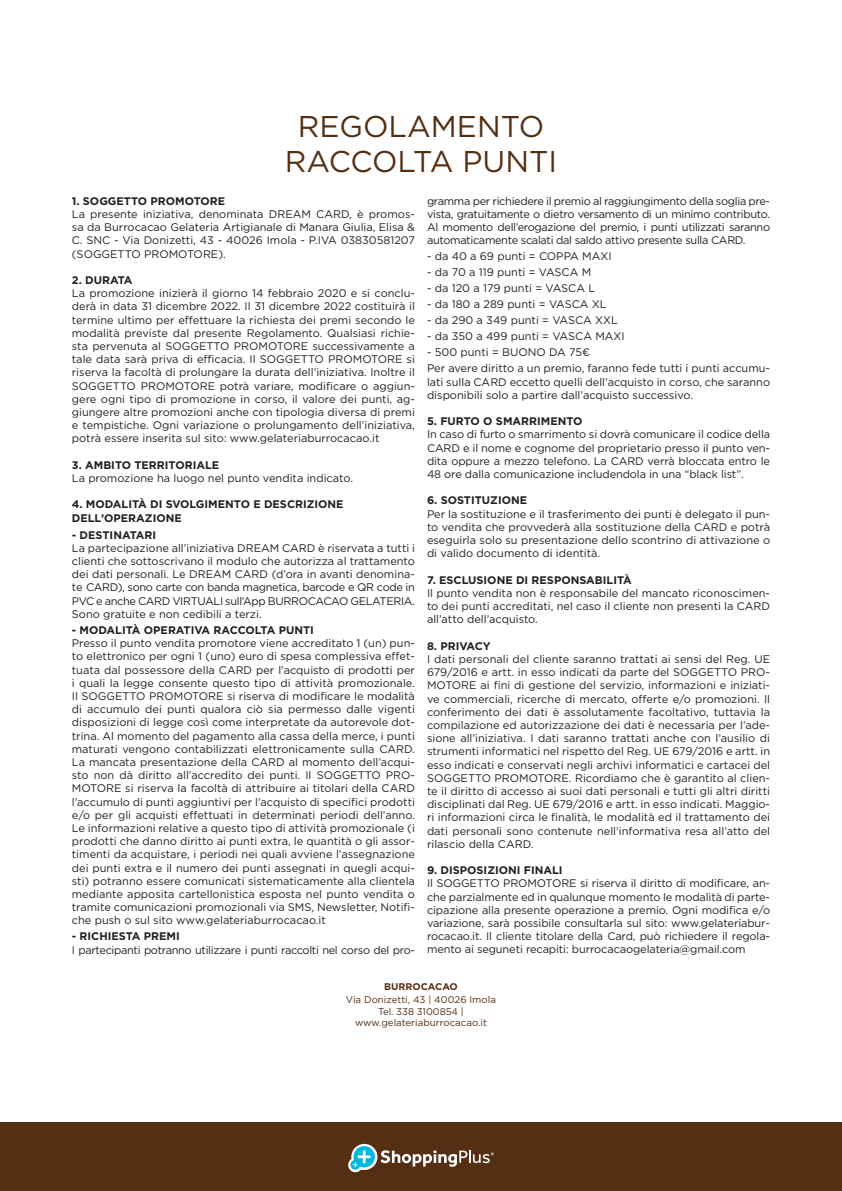
<style>
.page{position:relative;width:842px;height:1191px;background:#fff}
.page>*{position:absolute;margin:0;border:0;box-sizing:border-box;transform-origin:0 0}
.t1{font:30px "Gotham";color:#552f14}
.Normale{font:11px/13.2px "Gotham";color:#231f20;text-align:justify}
.Normale-2{font:700 11px "Gotham";color:#231f20}
.Normale-3{font:11px "Gotham";letter-spacing:-.03em;color:#231f20}
.t2{font:9.7px "Gotham";color:#552f14}
.t3{font:700 9.7px "Gotham";color:#552f14}
</style>
<div class="page">
<div style="left:0;top:1122px;width:842px;height:69px;background:#552f14"></div>
<svg style="left:348px;top:1143px;width:146px;height:29px"></svg>
<p class="t1" style="left:298px;top:108px;width:248px">REGOLAMENTO</p>
<p class="t1" style="left:285px;top:143px;width:274px">RACCOLTA PUNTI</p>
<p class="Normale-2" style="left:72px;top:193px;width:155px">1. SOGGETTO PROMOTORE</p>
<p class="Normale" style="left:72px;top:207px;width:345px">La presente iniziativa, denominata DREAM CARD, è promos&shy;sa da Burrocacao Gelateria Artigianale di Manara Giulia, Elisa &amp; C. SNC - Via Donizetti, 43 - 40026 Imola - P.IVA 03830581207 (SOGGETTO PROMOTORE).</p>
<p class="Normale-2" style="left:72px;top:273px;width:62px">2. DURATA</p>
<p class="Normale" style="left:72px;top:286px;width:345px">La promozione inizierà il giorno 14 febbraio 2020 e si conclu&shy;derà in data 31 dicembre 2022. Il 31 dicembre 2022 costituirà il termine ultimo per effettuare la richiesta dei premi secondo le modalità previste dal presente Regolamento. Qualsiasi richie&shy;sta pervenuta al SOGGETTO PROMOTORE successivamente a tale data sarà priva di efficacia. Il SOGGETTO PROMOTORE si riserva la facoltà di prolungare la durata dell’iniziativa. Inoltre il SOGGETTO PROMOTORE potrà variare, modificare o aggiun&shy;gere ogni tipo di promozione in corso, il valore dei punti, ag&shy;giungere altre promozioni anche con tipologia diversa di premi e tempistiche. Ogni variazione o prolungamento dell’iniziativa, potrà essere inserita sul sito: www.gelateriaburrocacao.it</p>
<p class="Normale-2" style="left:72px;top:457px;width:149px">3. AMBITO TERRITORIALE</p>
<p class="Normale" style="left:72px;top:471px;width:283px">La promozione ha luogo nel punto vendita indicato.</p>
<p class="Normale-2" style="left:72px;top:497px;width:273px">4. MODALITÀ DI SVOLGIMENTO E DESCRIZIONE</p>
<p class="Normale-2" style="left:72px;top:510px;width:111px">DELL’OPERAZIONE</p>
<p class="Normale-2" style="left:72px;top:527px;width:86px">- DESTINATARI</p>
<p class="Normale" style="left:72px;top:541px;width:345px">La partecipazione all’iniziativa DREAM CARD è riservata a tutti i clienti che sottoscrivano il modulo che autorizza al trattamento dei dati personali. Le DREAM CARD (d’ora in avanti denomina&shy;te CARD), sono carte con banda magnetica, barcode e QR code in PVC e anche CARD VIRTUALI sull’App BURROCACAO GELATERIA.</p>
<p class="Normale" style="left:72px;top:607px;width:191px">Sono gratuite e non cedibili a terzi.</p>
<p class="Normale-2" style="left:72px;top:622px;width:244px">- MODALITÀ OPERATIVA RACCOLTA PUNTI</p>
<p class="Normale" style="left:72px;top:636px;width:345px">Presso il punto vendita promotore viene accreditato 1 (un) pun&shy;to elettronico per ogni 1 (uno) euro di spesa complessiva effet&shy;tuata dal possessore della CARD per l’acquisto di prodotti per i quali la legge consente questo tipo di attività promozionale.<br>Il SOGGETTO PROMOTORE si riserva di modificare le modalità di accumulo dei punti qualora ciò sia permesso dalle vigenti disposizioni di legge così come interpretate da autorevole dot&shy;trina. Al momento del pagamento alla cassa della merce, i punti maturati vengono contabilizzati elettronicamente sulla CARD.<br>La mancata presentazione della CARD al momento dell’acqui&shy;sto non dà diritto all’accredito dei punti. Il SOGGETTO PRO-MOTORE si riserva la facoltà di attribuire ai titolari della CARD l’accumulo di punti aggiuntivi per l’acquisto di specifici prodotti e/o per gli acquisti effettuati in determinati periodi dell’anno.<br>Le informazioni relative a questo tipo di attività promozionale (i prodotti che danno diritto ai punti extra, le quantità o gli assor&shy;timenti da acquistare, i periodi nei quali avviene l’assegnazione dei punti extra e il numero dei punti assegnati in quegli acqui&shy;sti) potranno essere comunicati sistematicamente alla clientela mediante apposita cartellonistica esposta nel punto vendita o tramite comunicazioni promozionali via SMS, Newsletter, Notifi&shy;che push o sul sito www.gelateriaburrocacao.it</p>
<p class="Normale-2" style="left:72px;top:929px;width:109px">- RICHIESTA PREMI</p>
<p class="Normale-3" style="left:72px;top:942px;width:345px">I partecipanti potranno utilizzare i punti raccolti nel corso del pro-</p>
<p class="Normale" style="left:427px;top:194px;width:345px">gramma per richiedere il premio al raggiungimento della soglia pre&shy;vista, gratuitamente o dietro versamento di un minimo contributo.<br>Al momento dell’erogazione del premio, i punti utilizzati saranno automaticamente scalati dal saldo attivo presente sulla CARD.</p>
<p class="Normale" style="left:427px;top:250px;width:186px">- da 40 a 69 punti = COPPA MAXI</p>
<p class="Normale" style="left:427px;top:266px;width:166px">- da 70 a 119 punti = VASCA M</p>
<p class="Normale" style="left:427px;top:282px;width:170px">- da 120 a 179 punti = VASCA L</p>
<p class="Normale" style="left:427px;top:298px;width:181px">- da 180 a 289 punti = VASCA XL</p>
<p class="Normale" style="left:427px;top:314px;width:192px">- da 290 a 349 punti = VASCA XXL</p>
<p class="Normale" style="left:427px;top:330px;width:199px">- da 350 a 499 punti = VASCA MAXI</p>
<p class="Normale" style="left:427px;top:346px;width:165px">- 500 punti = BUONO DA 75€</p>
<p class="Normale" style="left:427px;top:362px;width:345px">Per avere diritto a un premio, faranno fede tutti i punti accumu&shy;lati sulla CARD eccetto quelli dell’acquisto in corso, che saranno disponibili solo a partire dall’acquisto successivo.</p>
<p class="Normale-2" style="left:427px;top:414px;width:157px">5. FURTO O SMARRIMENTO</p>
<p class="Normale" style="left:427px;top:428px;width:345px">In caso di furto o smarrimento si dovrà comunicare il codice della CARD e il nome e cognome del proprietario presso il punto ven&shy;dita oppure a mezzo telefono. La CARD verrà bloccata entro le 48 ore dalla comunicazione includendola in una “black list”.</p>
<p class="Normale-2" style="left:427px;top:493px;width:102px">6. SOSTITUZIONE</p>
<p class="Normale" style="left:427px;top:507px;width:345px">Per la sostituzione e il trasferimento dei punti è delegato il pun&shy;to vendita che provvederà alla sostituzione della CARD e potrà eseguirla solo su presentazione dello scontrino di attivazione o di valido documento di identità.</p>
<p class="Normale-2" style="left:427px;top:572px;width:206px">7. ESCLUSIONE DI RESPONSABILITÀ</p>
<p class="Normale" style="left:427px;top:586px;width:345px">Il punto vendita non è responsabile del mancato riconoscimen&shy;to dei punti accreditati, nel caso il cliente non presenti la CARD all’atto dell’acquisto.</p>
<p class="Normale-2" style="left:427px;top:638px;width:65px">8. PRIVACY</p>
<p class="Normale" style="left:427px;top:652px;width:345px">I dati personali del cliente saranno trattati ai sensi del Reg. UE 679/2016 e artt. in esso indicati da parte del SOGGETTO PRO-MOTORE ai fini di gestione del servizio, informazioni e iniziati&shy;ve commerciali, ricerche di mercato, offerte e/o promozioni. Il conferimento dei dati è assolutamente facoltativo, tuttavia la compilazione ed autorizzazione dei dati è necessaria per l’ade&shy;sione all’iniziativa. I dati saranno trattati anche con l’ausilio di strumenti informatici nel rispetto del Reg. UE 679/2016 e artt. in esso indicati e conservati negli archivi informatici e cartacei del SOGGETTO PROMOTORE. Ricordiamo che è garantito al clien&shy;te il diritto di accesso ai suoi dati personali e tutti gli altri diritti disciplinati dal Reg. UE 679/2016 e artt. in esso indicati. Maggio&shy;ri informazioni circa le finalità, le modalità ed il trattamento dei dati personali sono contenute nell’informativa resa all’atto del rilascio della CARD.</p>
<p class="Normale-2" style="left:427px;top:863px;width:137px">9. DISPOSIZIONI FINALI</p>
<p class="Normale" style="left:427px;top:876px;width:345px">Il SOGGETTO PROMOTORE si riserva il diritto di modificare, an&shy;che parzialmente ed in qualunque momento le modalità di parte&shy;cipazione alla presente operazione a premio. Ogni modifica e/o variazione, sarà possibile consultarla sul sito: www.gelateriabur&shy;rocacao.it. Il cliente titolare della Card, può richiedere il regola&shy;mento ai seguneti recapiti: burrocacaogelateria@gmail.com</p>
<p class="t3" style="left:384px;top:980px;width:75px">BURROCACAO</p>
<p class="t2" style="left:346px;top:993px;width:151px">Via Donizetti, 43 | 40026 Imola</p>
<p class="t2" style="left:378px;top:1005px;width:87px">Tel. 338 3100854 |</p>
<p class="t2" style="left:355px;top:1016px;width:133px">www.gelateriaburrocacao.it</p>
</div>
